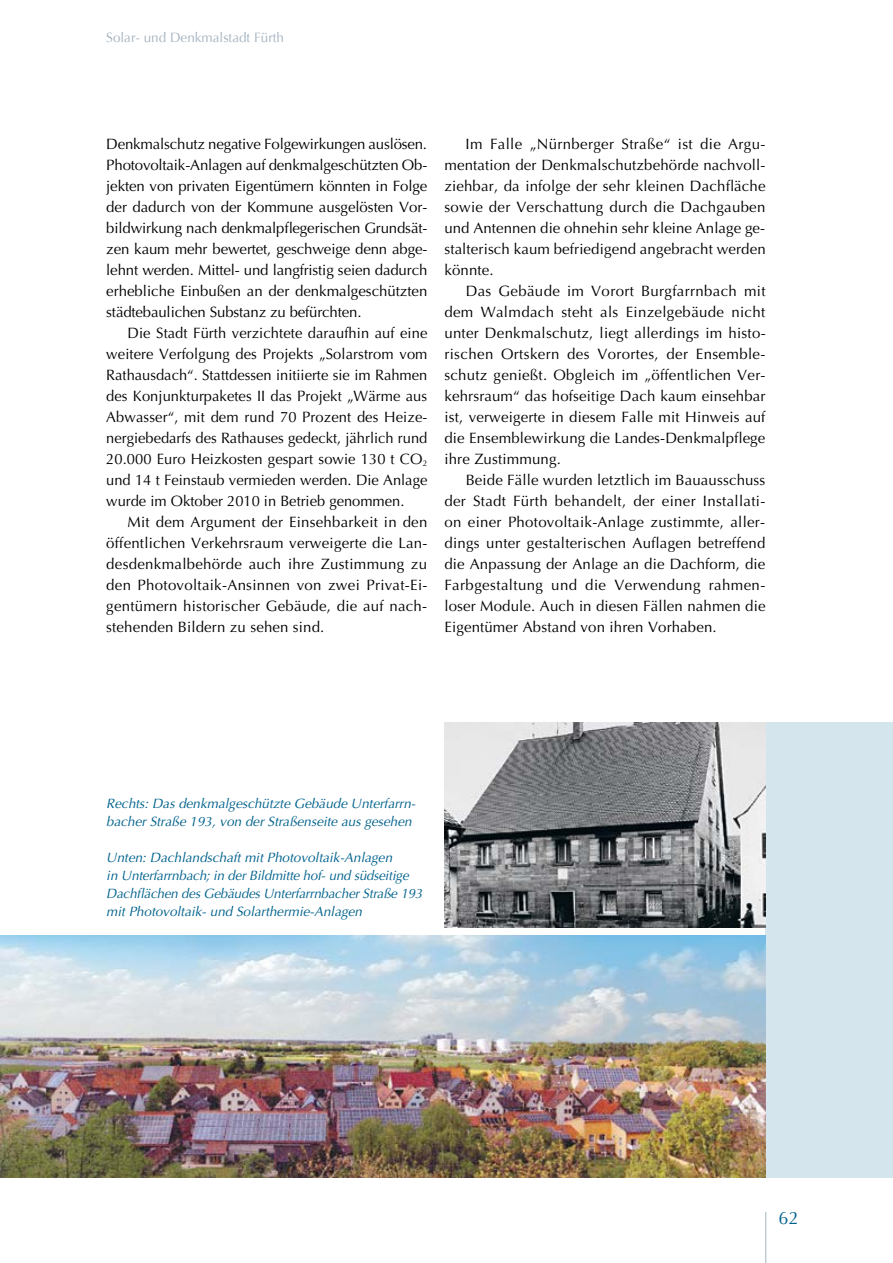
<style>
.page{position:relative;width:893px;height:1263px;background:#fff}
.page>*{position:absolute;margin:0;border:0;box-sizing:border-box;transform-origin:0 0}
.t1{font:18px "Optima";color:#00628d}
.t2{font:15px "Optima CE";letter-spacing:.01em;color:#000}
.t3{font:15px "Optima CE";letter-spacing:-.01em;color:#000}
.t4{font:italic 13.5px/18px "Optima CE";color:#00628d}
.t5{font:13.5px "Optima";color:#a4b3c0}
</style>
<div class="page">
<hr style="left:765px;top:1212px;width:1px;height:51px;background:#a4b3c0">
<div style="left:765px;top:723px;width:128px;height:455px;background:#d4e5ee"></div>
<img style="left:444px;top:723px;width:321px;height:204px">
<img style="left:0;top:935px;width:765px;height:243px">
<p class="t5" style="left:106px;top:30px;width:179px">Solar- und Denkmalstadt Fürth</p>
<p class="t3" style="left:106px;top:134px;width:322px">Denkmalschutz negative Folgewirkungen auslösen.</p>
<p class="t3" style="left:106px;top:155px;width:323px">Photovoltaik-Anlagen auf denkmalgeschützten Ob-</p>
<p class="t3" style="left:106px;top:176px;width:323px">jekten von privaten Eigentümern könnten in Folge</p>
<p class="t2" style="left:106px;top:197px;width:323px">der dadurch von der Kommune ausgelösten Vor-</p>
<p class="t3" style="left:106px;top:218px;width:323px">bildwirkung nach denkmalpflegerischen Grundsät-</p>
<p class="t3" style="left:106px;top:239px;width:323px">zen kaum mehr bewertet, geschweige denn abge-</p>
<p class="t3" style="left:106px;top:260px;width:323px">lehnt werden. Mittel- und langfristig seien dadurch</p>
<p class="t2" style="left:106px;top:281px;width:323px">erhebliche Einbußen an der denkmalgeschützten</p>
<p class="t3" style="left:106px;top:302px;width:257px">städtebaulichen Substanz zu befürchten.</p>
<p class="t2" style="left:128px;top:323px;width:301px">Die Stadt Fürth verzichtete daraufhin auf eine</p>
<p class="t2" style="left:106px;top:344px;width:323px">weitere Verfolgung des Projekts „Solarstrom vom</p>
<p class="t2" style="left:106px;top:365px;width:323px">Rathausdach“. Stattdessen initiierte sie im Rahmen</p>
<p class="t2" style="left:106px;top:386px;width:322px">des Konjunkturpaketes II das Projekt „Wärme aus</p>
<p class="t2" style="left:106px;top:407px;width:323px">Abwasser“, mit dem rund 70 Prozent des Heize-</p>
<p class="t2" style="left:106px;top:428px;width:323px">nergiebedarfs des Rathauses gedeckt, jährlich rund</p>
<p class="t2" style="left:106px;top:449px;width:323px">20.000 Euro Heizkosten gespart sowie 130 t CO<sub>2</sub></p>
<p class="t2" style="left:106px;top:470px;width:323px">und 14 t Feinstaub vermieden werden. Die Anlage</p>
<p class="t2" style="left:106px;top:491px;width:300px">wurde im Oktober 2010 in Betrieb genommen.</p>
<p class="t2" style="left:128px;top:512px;width:301px">Mit dem Argument der Einsehbarkeit in den</p>
<p class="t2" style="left:106px;top:533px;width:323px">öffentlichen Verkehrsraum verweigerte die Lan-</p>
<p class="t2" style="left:106px;top:554px;width:322px">desdenkmalbehörde auch ihre Zustimmung zu</p>
<p class="t2" style="left:106px;top:575px;width:323px">den Photovoltaik-Ansinnen von zwei Privat-Ei-</p>
<p class="t2" style="left:106px;top:596px;width:322px">gentümern historischer Gebäude, die auf nach-</p>
<p class="t2" style="left:106px;top:617px;width:220px">stehenden Bildern zu sehen sind.</p>
<p class="t2" style="left:466px;top:134px;width:301px">Im Falle „Nürnberger Straße“ ist die Argu-</p>
<p class="t2" style="left:444px;top:155px;width:323px">mentation der Denkmalschutzbehörde nachvoll-</p>
<p class="t2" style="left:444px;top:176px;width:323px">ziehbar, da infolge der sehr kleinen Dachfläche</p>
<p class="t2" style="left:444px;top:197px;width:322px">sowie der Verschattung durch die Dachgauben</p>
<p class="t2" style="left:444px;top:218px;width:322px">und Antennen die ohnehin sehr kleine Anlage ge-</p>
<p class="t2" style="left:444px;top:239px;width:323px">stalterisch kaum befriedigend angebracht werden</p>
<p class="t2" style="left:444px;top:260px;width:51px">könnte.</p>
<p class="t2" style="left:466px;top:281px;width:301px">Das Gebäude im Vorort Burgfarrnbach mit</p>
<p class="t2" style="left:444px;top:302px;width:322px">dem Walmdach steht als Einzelgebäude nicht</p>
<p class="t2" style="left:444px;top:323px;width:323px">unter Denkmalschutz, liegt allerdings im histo-</p>
<p class="t2" style="left:444px;top:344px;width:323px">rischen Ortskern des Vorortes, der Ensemble-</p>
<p class="t2" style="left:444px;top:365px;width:323px">schutz genießt. Obgleich im „öffentlichen Ver-</p>
<p class="t2" style="left:444px;top:386px;width:323px">kehrsraum“ das hofseitige Dach kaum einsehbar</p>
<p class="t2" style="left:444px;top:407px;width:322px">ist, verweigerte in diesem Falle mit Hinweis auf</p>
<p class="t2" style="left:444px;top:428px;width:323px">die Ensemblewirkung die Landes-Denkmalpflege</p>
<p class="t2" style="left:444px;top:449px;width:118px">ihre Zustimmung.</p>
<p class="t2" style="left:466px;top:470px;width:301px">Beide Fälle wurden letztlich im Bauausschuss</p>
<p class="t2" style="left:444px;top:491px;width:322px">der Stadt Fürth behandelt, der einer Installati-</p>
<p class="t2" style="left:444px;top:512px;width:322px">on einer Photovoltaik-Anlage zustimmte, aller-</p>
<p class="t2" style="left:444px;top:533px;width:323px">dings unter gestalterischen Auflagen betreffend</p>
<p class="t2" style="left:444px;top:554px;width:323px">die Anpassung der Anlage an die Dachform, die</p>
<p class="t2" style="left:444px;top:575px;width:322px">Farbgestaltung und die Verwendung rahmen-</p>
<p class="t2" style="left:444px;top:596px;width:323px">loser Module. Auch in diesen Fällen nahmen die</p>
<p class="t2" style="left:444px;top:617px;width:274px">Eigentümer Abstand von ihren Vorhaben.</p>
<p class="t4" style="left:106px;top:795px;width:311px">Rechts: Das denkmalgeschützte Gebäude Unterfarrn&shy;bacher Straße 193, von der Straßenseite aus gesehen</p>
<p class="t4" style="left:106px;top:849px;width:318px">Unten: Dachlandschaft mit Photovoltaik-Anlagen<br>in Unterfarrnbach; in der Bildmitte hof- und südseitige Dachflächen des Gebäudes Unterfarrnbacher Straße 193 mit Photovoltaik- und Solarthermie-Anlagen</p>
<p class="t1" style="left:778px;top:1208px;width:22px">62</p>
</div>
